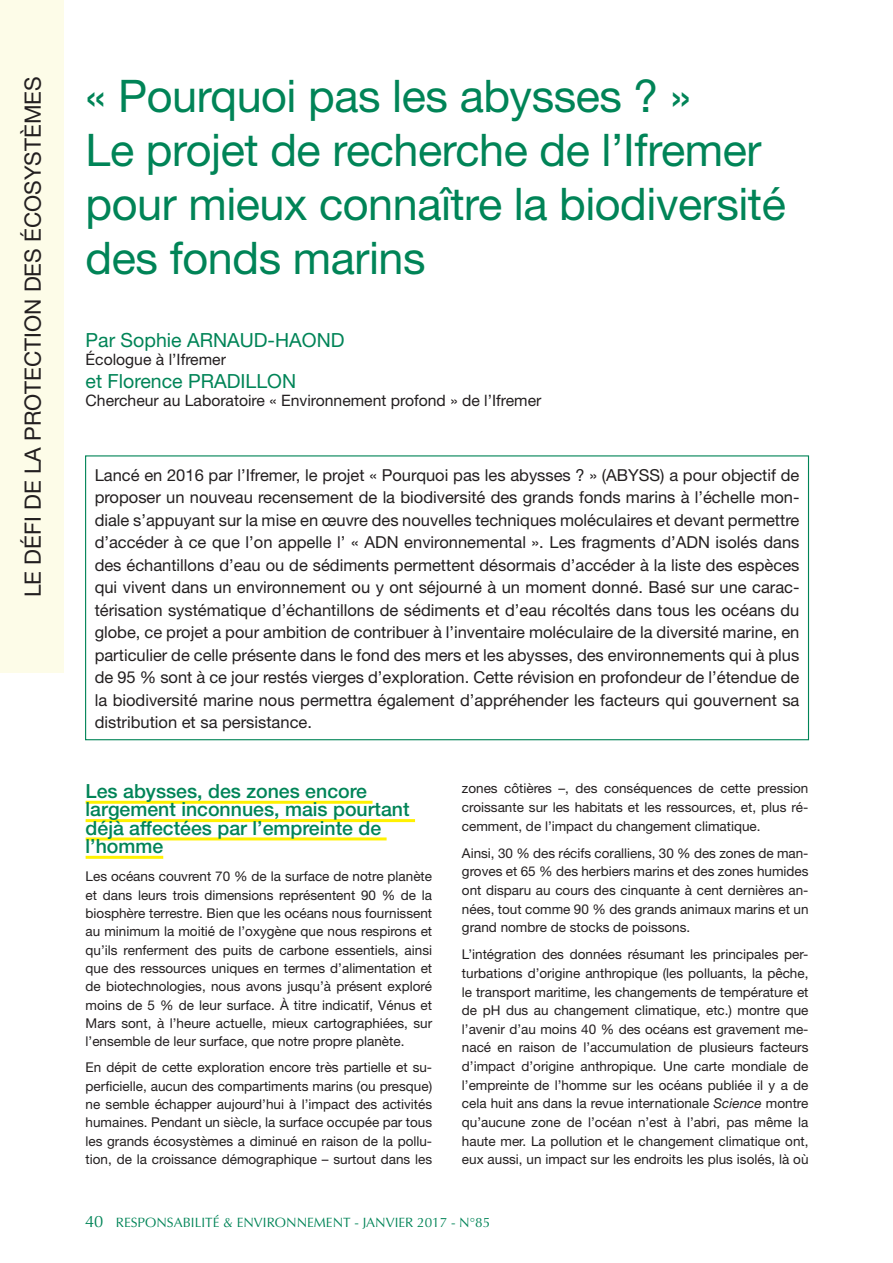
<style>
.page{position:relative;width:893px;height:1263px;background:#fff}
.page>*{position:absolute;margin:0;border:0;box-sizing:border-box;transform-origin:0 0}
.t1{font:45px/54px "Helvetica Neue";letter-spacing:-.01em;color:#008457}
.t2{font:22.5px "Helvetica Neue";color:#231f20}
.t3{font:500 19.5px/18.3px "Helvetica Neue";color:#008457}
.t4{font:19.5px "Helvetica Neue";color:#008457}
.t5{font:16.5px/22.5px "Helvetica Neue";color:#231f20;text-align:justify}
.t6{font:15.75px "Helvetica Neue";color:#231f20}
.t7{font:13.5px/18.6px "Helvetica Neue";color:#231f20;text-align:justify}
.t8{font:13.5px "Optima";color:#008457}
.s1{font-style:italic}
.s2{font-size:16.5px}
</style>
<div class="page">
<hr style="left:86px;top:801px;width:287px;height:3px;background:#fff101">
<hr style="left:86px;top:819px;width:329px;height:3px;background:#fff101">
<hr style="left:86px;top:837px;width:301px;height:3px;background:#fff101">
<hr style="left:86px;top:856px;width:77px;height:3px;background:#fff101">
<div style="left:0;top:0;width:64px;height:673px;background:#fdfce8"></div>
<h2 class="t2" style="left:19px;top:597px;width:522px;rotate:-90deg">LE DÉFI DE LA PROTECTION DES ÉCOSYSTÈMES</h2>
<h1 class="t1" style="left:86px;top:68px;width:702px">« Pourquoi pas les abysses ? »<br>Le projet de recherche de l’Ifremer pour mieux connaître la biodiversité des fonds marins</h1>
<h3 class="t4" style="left:86px;top:329px;width:260px">Par Sophie ARNAUD-HAOND</h3>
<p class="t6" style="left:86px;top:350px;width:142px">Écologue à l’Ifremer</p>
<h3 class="t4" style="left:86px;top:369px;width:212px">et Florence PRADILLON</h3>
<p class="t6" style="left:86px;top:391px;width:457px">Chercheur au Laboratoire « Environnement profond » de l’Ifremer</p>
<p class="t5" style="left:95px;top:463px;width:706px">Lancé en 2016 par l’Ifremer, le projet « Pourquoi pas les abysses ? » (ABYSS) a pour objectif de proposer un nouveau recensement de la biodiversité des grands fonds marins à l’échelle mon&shy;diale s’appuyant sur la mise en œuvre des nouvelles techniques moléculaires et devant permettre d’accéder à ce que l’on appelle l’ « ADN environnemental ». Les fragments d’ADN isolés dans des échantillons d’eau ou de sédiments permettent désormais d’accéder à la liste des espèces qui vivent dans un environnement ou y ont séjourné à un moment donné. Basé sur une carac&shy;térisation systématique d’échantillons de sédiments et d’eau récoltés dans tous les océans du globe, ce projet a pour ambition de contribuer à l’inventaire moléculaire de la diversité marine, en particulier de celle présente dans le fond des mers et les abysses, des environnements qui à plus de 95 % sont à ce jour restés vierges d’exploration. Cette révision en profondeur de l’étendue de la biodiversité marine nous permettra également d’appréhender les facteurs qui gouvernent sa distribution et sa persistance.</p>
<h3 class="t3" style="left:86px;top:782px;width:326px">Les abysses, des zones encore largement inconnues, mais pourtant déjà affectées par l’empreinte de l’homme</h3>
<p class="t7" style="left:86px;top:867px;width:348px">Les océans couvrent 70 % de la surface de notre planète et dans leurs trois dimensions représentent 90 % de la biosphère terrestre. Bien que les océans nous fournissent au minimum la moitié de l’oxygène que nous respirons et qu’ils renferment des puits de carbone essentiels, ainsi que des ressources uniques en termes d’alimentation et de biotechnologies, nous avons jusqu’à présent exploré moins de 5 % de leur surface. À titre indicatif, Vénus et Mars sont, à l’heure actuelle, mieux cartographiées, sur l’ensemble de leur surface, que notre propre planète.</p>
<p class="t7" style="left:86px;top:1058px;width:348px">En dépit de cette exploration encore très partielle et su&shy;perficielle, aucun des compartiments marins (ou presque) ne semble échapper aujourd’hui à l’impact des activités humaines. Pendant un siècle, la surface occupée par tous les grands écosystèmes a diminué en raison de la pollu&shy;tion, de la croissance démographique – surtout dans les</p>
<p class="t7" style="left:462px;top:779px;width:348px">zones côtières –, des conséquences de cette pression croissante sur les habitats et les ressources, et, plus ré&shy;cemment, de l’impact du changement climatique.</p>
<p class="t7" style="left:462px;top:843px;width:348px">Ainsi, 30 % des récifs coralliens, 30 % des zones de man&shy;groves et 65 % des herbiers marins et des zones humides ont disparu au cours des cinquante à cent dernières an&shy;nées, tout comme 90 % des grands animaux marins et un grand nombre de stocks de poissons.</p>
<p class="t7" style="left:462px;top:945px;width:348px">L’intégration des données résumant les principales per&shy;turbations d’origine anthropique (les polluants, la pêche, le transport maritime, les changements de température et de pH dus au changement climatique, etc.) montre que l’avenir d’au moins 40 % des océans est gravement me&shy;nacé en raison de l’accumulation de plusieurs facteurs d’impact d’origine anthropique. Une carte mondiale de l’empreinte de l’homme sur les océans publiée il y a de cela huit ans dans la revue internationale <span class="s1">Science</span> montre qu’aucune zone de l’océan n’est à l’abri, pas même la haute mer. La pollution et le changement climatique ont, eux aussi, un impact sur les endroits les plus isolés, là où</p>
<p class="t8" style="left:85px;top:1215px;width:407px"><span class="s2">40</span> RESPONSABILITÉ &amp; ENVIRONNEMENT - JANVIER 2017 - N°85</p>
</div>
